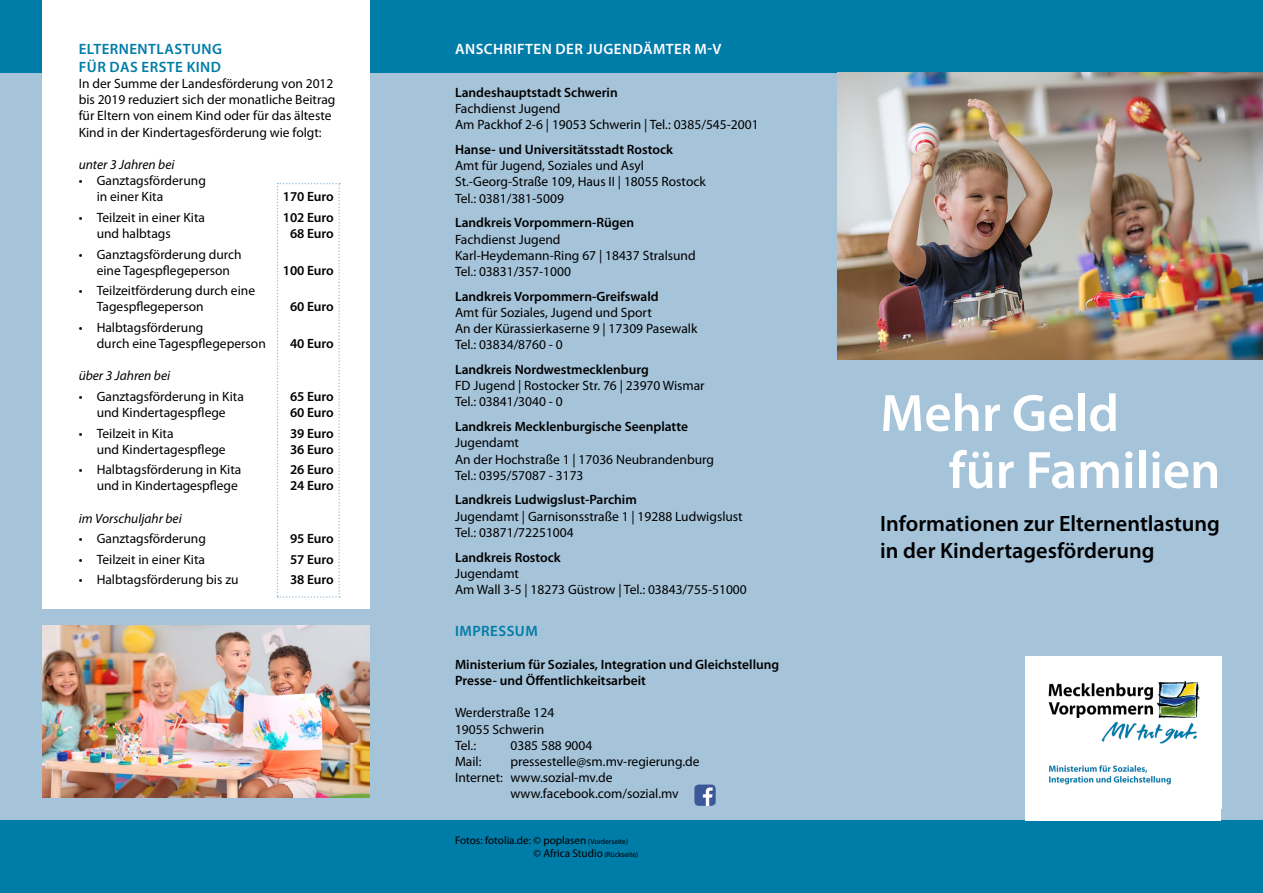
<style>
.page{position:relative;width:1263px;height:893px;background:#a5c3d9}
.page>*{position:absolute;margin:0;border:0;box-sizing:border-box;transform-origin:0 0}
.t1{font:600 52.95px/57px "Myriad Pro";color:#fff}
.t2{font:600 22.2px/26.7px "Myriad Pro";color:#000}
.t3{font:600 15px/18px "Myriad Pro";letter-spacing:.03em;color:#007ca9}
.t4{font:600 15px "Myriad Pro";letter-spacing:.03em;color:#fff}
.t5{font:13.5px/16.2px "Myriad Pro";color:#000}
.t6{font:600 13.5px/16.2px "Myriad Pro";color:#000}
.t7{font:italic 13.5px "Myriad Pro";color:#000}
.t8{font:11.1px/13.4px "Myriad Pro";color:#000}
.s1{font-size:7.5px}
</style>
<div class="page">
<div style="left:0;top:0;width:1263px;height:72px;background:#007ca9"></div>
<div style="left:0;top:821px;width:1263px;height:72px;background:#007ca9"></div>
<img style="left:838px;top:72px;width:425px;height:287px">
<div style="left:1026px;top:657px;width:195px;height:164px;background:#fff"></div>
<img style="left:1048px;top:680px;width:152px;height:105px">
<img style="left:694px;top:784px;width:22px;height:22px">
<div style="left:43px;top:0;width:327px;height:608px;background:#fff"></div>
<svg style="left:277px;top:183px;width:63px;height:415px"></svg>
<img style="left:43px;top:625px;width:327px;height:173px">
<p class="t3" style="left:79px;top:40px;width:145px">ELTERNENTLASTUNG<br>FÜR DAS ERSTE KIND</p>
<p class="t5" style="left:79px;top:76px;width:258px">In der Summe der Landesförderung von 2012 bis 2019 reduziert sich der monatliche Beitrag für Eltern von einem Kind oder für das älteste Kind in der Kindertagesförderung wie folgt:</p>
<p class="t7" style="left:79px;top:157px;width:97px">unter 3 Jahren bei</p>
<p class="t5" style="left:97px;top:173px;width:111px;text-indent:-18px">• Ganztagsförderung in einer Kita</p>
<p class="t6" style="left:283px;top:189px;width:52px">170 Euro</p>
<p class="t5" style="left:79px;top:209px;width:128px">• Teilzeit in einer Kita</p>
<p class="t6" style="left:283px;top:209px;width:52px">102 Euro</p>
<p class="t5" style="left:97px;top:226px;width:76px">und halbtags</p>
<p class="t6" style="left:290px;top:226px;width:45px">68 Euro</p>
<p class="t5" style="left:79px;top:246px;width:164px;text-align:center">• Ganztagsförderung durch eine Tagespflegeperson</p>
<p class="t6" style="left:283px;top:262px;width:52px">100 Euro</p>
<p class="t5" style="left:97px;top:283px;width:160px;text-indent:-18px">• Teilzeitförderung durch eine<br>Tagespflegeperson</p>
<p class="t5" style="left:97px;top:319px;width:171px;text-indent:-18px">• Halbtagsförderung<br>durch eine Tagespflegeperson</p>
<p class="t6" style="left:290px;top:299px;width:45px">60 Euro</p>
<p class="t6" style="left:290px;top:336px;width:45px">40 Euro</p>
<p class="t7" style="left:79px;top:369px;width:93px">über 3 Jahren bei</p>
<p class="t5" style="left:79px;top:388px;width:167px">• Ganztagsförderung in Kita</p>
<p class="t6" style="left:290px;top:388px;width:45px">65 Euro</p>
<p class="t5" style="left:97px;top:405px;width:131px">und Kindertagespflege</p>
<p class="t6" style="left:290px;top:405px;width:45px">60 Euro</p>
<p class="t5" style="left:79px;top:425px;width:96px">• Teilzeit in Kita</p>
<p class="t6" style="left:290px;top:425px;width:45px">39 Euro</p>
<p class="t5" style="left:97px;top:441px;width:131px">und Kindertagespflege</p>
<p class="t6" style="left:290px;top:441px;width:45px">36 Euro</p>
<p class="t5" style="left:79px;top:462px;width:164px">• Halbtagsförderung in Kita</p>
<p class="t6" style="left:290px;top:462px;width:45px">26 Euro</p>
<p class="t5" style="left:97px;top:478px;width:143px">und in Kindertagespflege</p>
<p class="t6" style="left:290px;top:478px;width:45px">24 Euro</p>
<p class="t7" style="left:79px;top:511px;width:105px">im Vorschuljahr bei</p>
<p class="t5" style="left:79px;top:531px;width:129px">• Ganztagsförderung</p>
<p class="t6" style="left:290px;top:531px;width:45px">95 Euro</p>
<p class="t5" style="left:79px;top:551px;width:128px">• Teilzeit in einer Kita</p>
<p class="t6" style="left:290px;top:551px;width:45px">57 Euro</p>
<p class="t5" style="left:79px;top:572px;width:161px">• Halbtagsförderung bis zu</p>
<p class="t6" style="left:290px;top:572px;width:45px">38 Euro</p>
<p class="t4" style="left:455px;top:40px;width:268px">ANSCHRIFTEN DER JUGENDÄMTER M-V</p>
<p class="t6" style="left:455px;top:85px;width:164px">Landeshauptstadt Schwerin</p>
<p class="t5" style="left:455px;top:101px;width:305px">Fachdienst Jugend<br>Am Packhof 2-6 | 19053 Schwerin | Tel.: 0385/545-2001</p>
<p class="t6" style="left:455px;top:142px;width:220px">Hanse- und Universitätsstadt Rostock</p>
<p class="t5" style="left:455px;top:158px;width:252px">Amt für Jugend, Soziales und Asyl<br>St.-Georg-Straße 109, Haus II | 18055 Rostock<br>Tel.: 0381/381-5009</p>
<p class="t6" style="left:455px;top:215px;width:181px">Landkreis Vorpommern-Rügen</p>
<p class="t5" style="left:455px;top:231px;width:242px">Fachdienst Jugend<br>Karl-Heydemann-Ring 67 | 18437 Stralsund<br>Tel.: 03831/357-1000</p>
<p class="t6" style="left:455px;top:288px;width:205px">Landkreis Vorpommern-Greifswald</p>
<p class="t5" style="left:455px;top:305px;width:244px">Amt für Soziales, Jugend und Sport<br>An der Kürassierkaserne 9 | 17309 Pasewalk<br>Tel.: 03834/8760 - 0</p>
<p class="t6" style="left:455px;top:362px;width:195px">Landkreis Nordwestmecklenburg</p>
<p class="t5" style="left:455px;top:378px;width:251px">FD Jugend | Rostocker Str. 76 | 23970 Wismar<br>Tel.: 03841/3040 - 0</p>
<p class="t6" style="left:455px;top:419px;width:234px">Landkreis Mecklenburgische Seenplatte</p>
<p class="t5" style="left:455px;top:435px;width:261px">Jugendamt<br>An der Hochstraße 1 | 17036 Neubrandenburg<br>Tel.: 0395/57087 - 3173</p>
<p class="t6" style="left:455px;top:492px;width:183px">Landkreis Ludwigslust-Parchim</p>
<p class="t5" style="left:455px;top:508px;width:289px">Jugendamt | Garnisonsstraße 1 | 19288 Ludwigslust<br>Tel.: 03871/72251004</p>
<p class="t6" style="left:455px;top:549px;width:107px">Landkreis Rostock</p>
<p class="t5" style="left:455px;top:565px;width:293px">Jugendamt<br>Am Wall 3-5 | 18273 Güstrow | Tel.: 03843/755-51000</p>
<p class="t3" style="left:455px;top:622px;width:84px">IMPRESSUM</p>
<p class="t6" style="left:455px;top:656px;width:326px">Ministerium für Soziales, Integration und Gleichstellung<br>Presse- und Öffentlichkeitsarbeit</p>
<p class="t5" style="left:455px;top:705px;width:101px">Werderstraße 124<br>19055 Schwerin<br>Tel.:</p>
<p class="t5" style="left:510px;top:737px;width:83px">0385 588 9004</p>
<p class="t5" style="left:455px;top:754px;width:28px">Mail:</p>
<p class="t5" style="left:510px;top:754px;width:191px">pressestelle@sm.mv-regierung.de</p>
<p class="t5" style="left:455px;top:770px;width:159px">Internet: www.sozial-mv.de</p>
<p class="t5" style="left:510px;top:786px;width:170px">www.facebook.com/sozial.mv</p>
<p class="t8" style="left:533px;top:833px;width:106px;text-indent:-78px">Fotos: fotolia.de: © poplasen <span class="s1">(Vorderseite) </span>© Africa Studio <span class="s1">(Rückseite)</span></p>
<h1 class="t1" style="left:949px;top:385px;width:273px;text-indent:-68px">Mehr Geld<br>für Familien</h1>
<h2 class="t2" style="left:880px;top:511px;width:341px">Informationen zur Elternentlastung in der Kindertagesförderung</h2>
</div>
